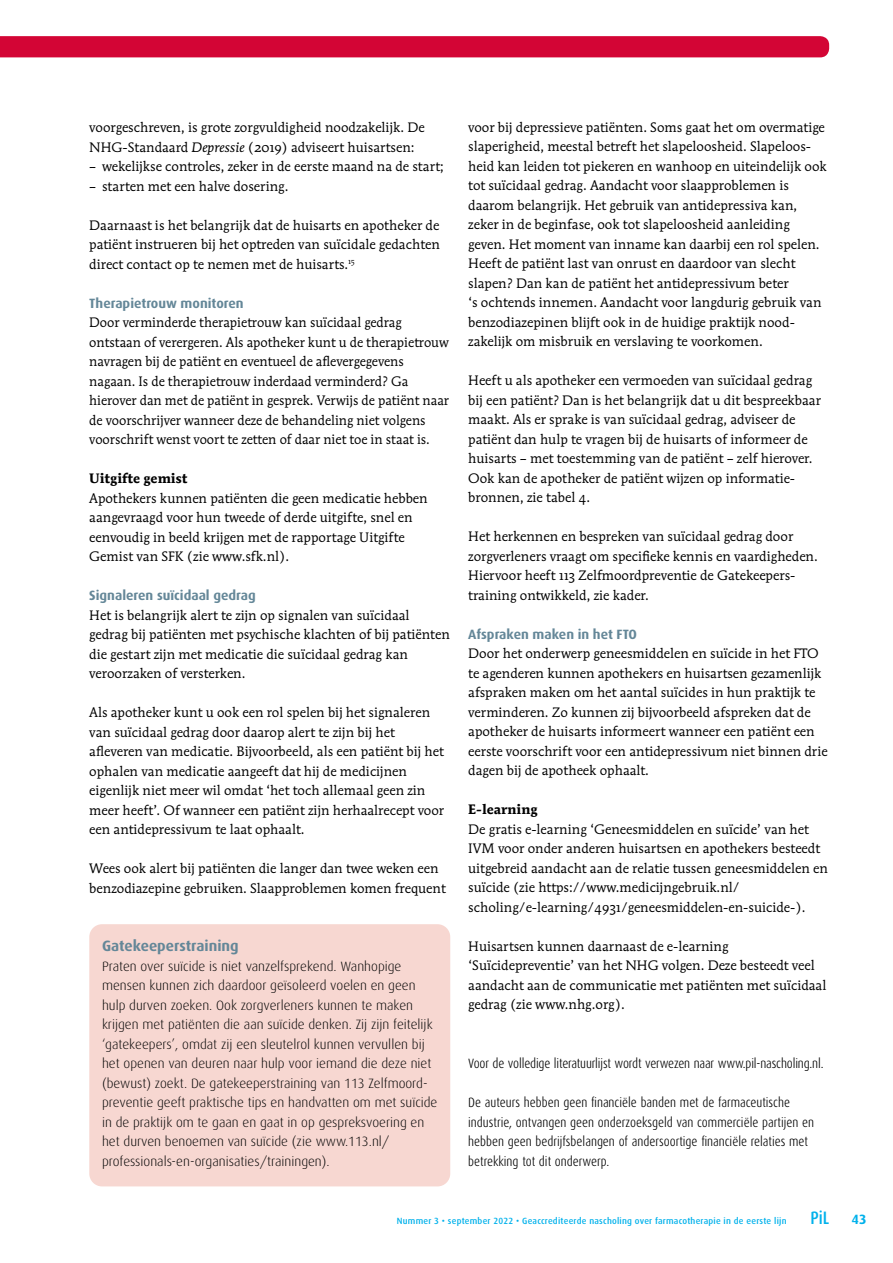
<style>
.page{position:relative;width:893px;height:1263px;background:#fff}
.page>*{position:absolute;margin:0;border:0;box-sizing:border-box;transform-origin:0 0}
.t1{font:500 18px "Dax Condensed";color:#00b1eb}
.t2{font:700 15px "Dax";color:#648798}
.t3{font:13.5px/19.5px "Mendoza Rom ITC Book OS";color:#000}
.t4{font:300 13.5px/19.5px "Dax";color:#000}
.t5{font:300 13.5px/19.5px "Dax Condensed";color:#000}
.t6{font:700 13.5px "Dax";color:#648798}
.t7{font:13.5px "Mendoza Rom ITC Bold OS";color:#000}
.t8{font:500 9px "Dax";letter-spacing:.025em;color:#00b1eb}
.s1{font-family:"Mendoza Rom ITC Book Ital OS"}
.s2{font-family:"Dax";font-weight:700;font-size:13.5px}
</style>
<div class="page">
<div style="left:89px;top:924px;width:361px;height:262px;background:#f7d7d1;border-radius:13px"></div>
<div style="left:0;top:36px;width:829px;height:21px;background:#d30535"></div>
<p class="t3" style="left:89px;top:117px;width:337px">voorgeschreven, is grote zorgvuldigheid noodzakelijk. De<br>NHG-Standaard <span class="s1">Depressie</span> (2019) adviseert huisartsen:</p>
<p class="t3" style="left:89px;top:156px;width:356px">– wekelijkse controles, zeker in de eerste maand na de start;</p>
<p class="t3" style="left:89px;top:176px;width:201px">– starten met een halve dosering.</p>
<p class="t3" style="left:89px;top:215px;width:352px;text-align:justify">Daarnaast is het belangrijk dat de huisarts en apotheker de patiënt instrueren bij het optreden van suïcidale gedachten direct contact op te nemen met de huisarts.<sup>15</sup></p>
<p class="t6" style="left:89px;top:295px;width:156px">Therapietrouw monitoren</p>
<p class="t3" style="left:89px;top:312px;width:361px">Door verminderde therapietrouw kan suïcidaal gedrag ontstaan of verergeren. Als apotheker kunt u de therapietrouw navragen bij de patiënt en eventueel de aflevergegevens nagaan. Is de therapietrouw inderdaad verminderd? Ga hierover dan met de patiënt in gesprek. Verwijs de patiënt naar de voorschrijver wanneer deze de behandeling niet volgens voorschrift wenst voort te zetten of daar niet toe in staat is.</p>
<p class="t7" style="left:89px;top:470px;width:99px">Uitgifte gemist</p>
<p class="t3" style="left:89px;top:488px;width:340px">Apothekers kunnen patiënten die geen medicatie hebben aangevraagd voor hun tweede of derde uitgifte, snel en eenvoudig in beeld krijgen met de rapportage Uitgifte Gemist van SFK (zie www.sfk.nl).</p>
<p class="t6" style="left:89px;top:588px;width:168px">Signaleren suïcidaal gedrag</p>
<p class="t3" style="left:89px;top:605px;width:362px">Het is belangrijk alert te zijn op signalen van suïcidaal gedrag bij patiënten met psychische klachten of bij patiënten die gestart zijn met medicatie die suïcidaal gedrag kan veroorzaken of versterken.</p>
<p class="t3" style="left:89px;top:702px;width:356px">Als apotheker kunt u ook een rol spelen bij het signaleren van suïcidaal gedrag door daarop alert te zijn bij het afleveren van medicatie. Bijvoorbeeld, als een patiënt bij het ophalen van medicatie aangeeft dat hij de medicijnen eigenlijk niet meer wil omdat ‘het toch allemaal geen zin meer heeft’. Of wanneer een patiënt zijn herhaalrecept voor een antidepressivum te laat ophaalt.</p>
<p class="t3" style="left:89px;top:858px;width:358px">Wees ook alert bij patiënten die langer dan twee weken een benzodiazepine gebruiken. Slaapproblemen komen frequent</p>
<p class="t2" style="left:102px;top:937px;width:138px">Gatekeeperstraining</p>
<p class="t4" style="left:102px;top:956px;width:337px">Praten over suïcide is niet vanzelfsprekend. Wanhopige mensen kunnen zich daardoor geïsoleerd voelen en geen hulp durven zoeken. Ook zorgverleners kunnen te maken krijgen met patiënten die aan suïcide denken. Zij zijn feitelijk ‘gatekeepers’, omdat zij een sleutelrol kunnen vervullen bij het openen van deuren naar hulp voor iemand die deze niet (bewust) zoekt. De gatekeeperstraining van 113 Zelfmoord&shy;preventie geeft praktische tips en handvatten om met suïcide in de praktijk om te gaan en gaat in op gespreksvoering en het durven benoemen van suïcide (zie www.113.nl/ professionals-en-organisaties/trainingen).</p>
<p class="t3" style="left:468px;top:117px;width:360px">voor bij depressieve patiënten. Soms gaat het om overmatige slaperigheid, meestal betreft het slapeloosheid. Slapeloos&shy;heid kan leiden tot piekeren en wanhoop en uiteindelijk ook tot suïcidaal gedrag. Aandacht voor slaapproblemen is daarom belangrijk. Het gebruik van antidepressiva kan, zeker in de beginfase, ook tot slapeloosheid aanleiding geven. Het moment van inname kan daarbij een rol spelen.<br>Heeft de patiënt last van onrust en daardoor van slecht slapen? Dan kan de patiënt het antidepressivum beter<br>‘s ochtends innemen. Aandacht voor langdurig gebruik van benzodiazepinen blijft ook in de huidige praktijk nood&shy;zakelijk om misbruik en verslaving te voorkomen.</p>
<p class="t3" style="left:468px;top:371px;width:354px">Heeft u als apotheker een vermoeden van suïcidaal gedrag bij een patiënt? Dan is het belangrijk dat u dit bespreekbaar maakt. Als er sprake is van suïcidaal gedrag, adviseer de patiënt dan hulp te vragen bij de huisarts of informeer de huisarts – met toestemming van de patiënt – zelf hierover.<br>Ook kan de apotheker de patiënt wijzen op informatie&shy;bronnen, zie tabel 4.</p>
<p class="t3" style="left:468px;top:527px;width:351px">Het herkennen en bespreken van suïcidaal gedrag door zorgverleners vraagt om specifieke kennis en vaardigheden.<br>Hiervoor heeft 113 Zelfmoordpreventie de Gatekeepers&shy;training ontwikkeld, zie kader.</p>
<p class="t6" style="left:468px;top:626px;width:170px">Afspraken maken in het FTO</p>
<p class="t3" style="left:468px;top:644px;width:361px">Door het onderwerp geneesmiddelen en suïcide in het FTO te agenderen kunnen apothekers en huisartsen gezamenlijk afspraken maken om het aantal suïcides in hun praktijk te verminderen. Zo kunnen zij bijvoorbeeld afspreken dat de apotheker de huisarts informeert wanneer een patiënt een eerste voorschrift voor een antidepressivum niet binnen drie dagen bij de apotheek ophaalt.</p>
<p class="t7" style="left:468px;top:801px;width:71px">E-learning</p>
<p class="t3" style="left:468px;top:819px;width:361px">De gratis e-learning ‘Geneesmiddelen en suïcide’ van het IVM voor onder anderen huisartsen en apothekers besteedt uitgebreid aandacht aan de relatie tussen geneesmiddelen en suïcide (zie https://www.medicijngebruik.nl/ scholing/e-learning/4931/geneesmiddelen-en-suicide-).</p>
<p class="t3" style="left:468px;top:936px;width:360px">Huisartsen kunnen daarnaast de e-learning ‘Suïcidepreventie’ van het NHG volgen. Deze besteedt veel aandacht aan de communicatie met patiënten met suïcidaal gedrag (zie www.nhg.org).</p>
<p class="t5" style="left:468px;top:1054px;width:357px">Voor de volledige literatuurlijst wordt verwezen naar www.pil-nascholing.nl.</p>
<p class="t5" style="left:468px;top:1093px;width:347px">De auteurs hebben geen financiële banden met de farmaceutische industrie, ontvangen geen onderzoeksgeld van commerciële partijen en hebben geen bedrijfsbelangen of andersoortige financiële relaties met betrekking tot dit onderwerp.</p>
<p class="t8" style="left:397px;top:1216px;width:391px">Nummer 3 • september 2022 • Geaccrediteerde nascholing over farmacotherapie in de eerste lijn</p>
<h1 class="t1" style="left:811px;top:1208px;width:58px">PiL <span class="s2">43</span></h1>
</div>
